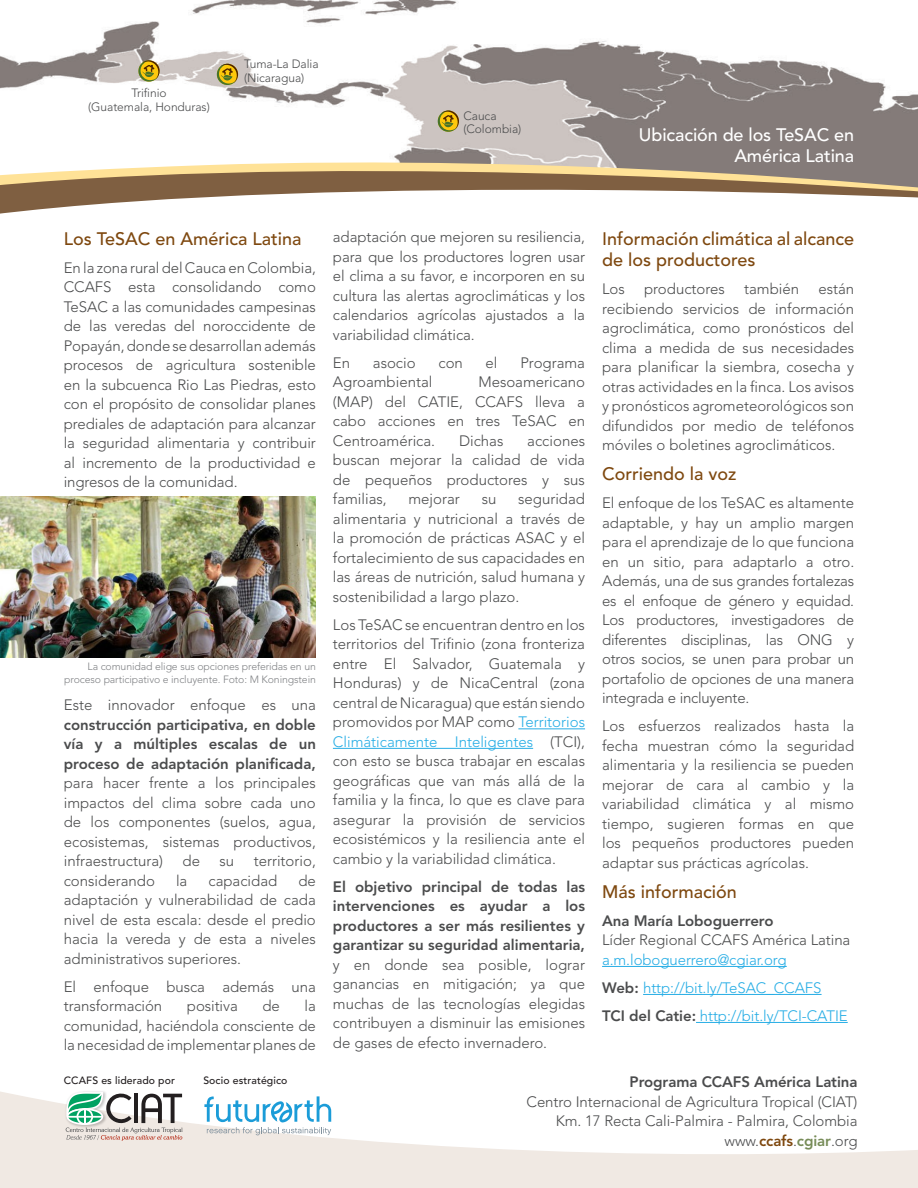
<style>
.page{position:relative;width:918px;height:1188px;background:#fff}
.page>*{position:absolute;margin:0;border:0;box-sizing:border-box;transform-origin:0 0}
.Titulos{font:500 18px/21.6px "Avenir LT Std";color:#7e480f}
.Titulos-2{font:500 18px/21.6px "Avenir LT Std";letter-spacing:-.005em;color:#fff;text-align:right}
.Párrafos{font:300 15px/19.5px "Avenir LT Std";color:#4b4c4d;text-align:justify}
.Párrafos-2{font:300 15px "Avenir LT Std";letter-spacing:-.005em;color:#26ade5}
.Pie_de_foto{font:300 12px "Avenir LT Std";letter-spacing:-.005em;color:#4b4c4d}
.Pie_de_foto-2{font:300 10.5px/13.5px "Avenir LT Std";letter-spacing:-.01em;color:#808285;text-align:right}
.t1{font:500 10.5px "Avenir LT Std";letter-spacing:.01em;color:#231f20}
.s1{font-weight:800}
.s2{color:#26ade5}
.s3{font-weight:800;color:#4b4c4d}
.s4{font-weight:800;color:#7e480f}
.s5{font-weight:800;color:#778c58}
</style>
<div class="page">
<svg style="left:0;top:1091px;width:918px;height:97px;fill:#f0e9e3"></svg>
<img style="left:0;top:0;width:918px;height:149px">
<hr style="left:602px;top:966px;width:185px;height:1px;background:#26ade5">
<hr style="left:643px;top:994px;width:179px;height:1px;background:#26ade5">
<hr style="left:696px;top:1022px;width:152px;height:1px;background:#26ade5">
<hr style="left:518px;top:728px;width:67px;height:1px;background:#26ade5">
<hr style="left:333px;top:748px;width:200px;height:1px;background:#26ade5">
<svg style="left:0;top:149px;width:918px;height:65px"></svg>
<img style="left:64px;top:1091px;width:1px;height:15px">
<img style="left:64px;top:1106px;width:1px;height:24px">
<svg style="left:65px;top:1091px;width:117px;height:50px"></svg>
<svg style="left:204px;top:1096px;width:127px;height:39px"></svg>
<img style="left:0;top:497px;width:316px;height:160px">
<svg style="left:138px;top:60px;width:22px;height:22px"></svg>
<svg style="left:217px;top:64px;width:21px;height:21px"></svg>
<svg style="left:438px;top:111px;width:21px;height:21px"></svg>
<p class="Pie_de_foto" style="left:131px;top:86px;width:37px">Trifinio</p>
<p class="Pie_de_foto" style="left:88px;top:99px;width:123px">(Guatemala, Honduras)</p>
<p class="Pie_de_foto" style="left:244px;top:57px;width:76px">Tuma-La Dalia</p>
<p class="Pie_de_foto" style="left:244px;top:70px;width:62px">(Nicaragua)</p>
<p class="Pie_de_foto" style="left:463px;top:108px;width:35px">Cauca</p>
<p class="Pie_de_foto" style="left:463px;top:122px;width:59px">(Colombia)</p>
<p class="Titulos-2" style="left:639px;top:124px;width:217px">Ubicación de los TeSAC en<br>América Latina</p>
<p class="Titulos" style="left:64px;top:228px;width:239px">Los TeSAC en América Latina</p>
<p class="Párrafos" style="left:64px;top:258px;width:254px">En la zona rural del Cauca en Colombia, CCAFS esta consolidando como TeSAC a las comunidades campesinas de las veredas del noroccidente de Popayán, donde se desarrollan además procesos de agricultura sostenible en la subcuenca Rio Las Piedras, esto con el propósito de consolidar planes prediales de adaptación para alcanzar la seguridad alimentaria y contribuir al incremento de la productividad e ingresos de la comunidad.</p>
<p class="Pie_de_foto-2" style="left:64px;top:659px;width:253px">La comunidad elige sus opciones preferidas en un proceso participativo e incluyente. Foto: M Koningstein</p>
<p class="Párrafos" style="left:64px;top:695px;width:254px">Este innovador enfoque es una <span class="s1">construcción participativa, en doble vía y a múltiples escalas de un proceso de adaptación planificada, </span>para hacer frente a los principales impactos del clima sobre cada uno de los componentes (suelos, agua, ecosistemas, sistemas productivos, infraestructura)</p>
<p class="Párrafos" style="left:183px;top:851px;width:19px">de</p>
<p class="Párrafos" style="left:220px;top:851px;width:16px">su</p>
<p class="Párrafos" style="left:254px;top:851px;width:64px">territorio,</p>
<p class="Párrafos" style="left:64px;top:871px;width:254px;text-indent:235px">de adaptación y vulnerabilidad de cada nivel de esta escala: desde el predio hacia la vereda y de esta a niveles administrativos superiores.</p>
<p class="Párrafos" style="left:64px;top:977px;width:254px">El enfoque busca además una transformación</p>
<p class="Párrafos" style="left:64px;top:871px;width:93px">considerando</p>
<p class="Párrafos" style="left:176px;top:871px;width:13px">la</p>
<p class="Párrafos" style="left:208px;top:871px;width:70px">capacidad</p>
<p class="Párrafos" style="left:64px;top:996px;width:254px;text-indent:241px">la comunidad, haciéndola consciente de la necesidad de implementar planes de</p>
<p class="Párrafos" style="left:187px;top:996px;width:52px">positiva</p>
<p class="Párrafos" style="left:262px;top:996px;width:19px">de</p>
<p class="t1" style="left:64px;top:1074px;width:113px">CCAFS es liderado por</p>
<p class="t1" style="left:203px;top:1074px;width:86px">Socio estratégico</p>
<p class="Párrafos" style="left:333px;top:227px;width:254px">adaptación que mejoren su resiliencia, para que los productores logren usar el clima a su favor, e incorporen en su cultura las alertas agroclimáticas y los calendarios agrícolas ajustados a la variabilidad climática.</p>
<p class="Párrafos" style="left:333px;top:353px;width:19px">En</p>
<p class="Párrafos" style="left:373px;top:353px;width:44px">asocio</p>
<p class="Párrafos" style="left:438px;top:353px;width:26px">con</p>
<p class="Párrafos" style="left:486px;top:353px;width:13px">el</p>
<p class="Párrafos" style="left:520px;top:353px;width:66px">Programa</p>
<p class="Párrafos" style="left:333px;top:372px;width:101px">Agroambiental</p>
<p class="Párrafos" style="left:333px;top:372px;width:254px;text-indent:145px">Mesoamericano (MAP) del CATIE, CCAFS lleva a cabo acciones en tres TeSAC en Centroamérica.</p>
<p class="Párrafos" style="left:459px;top:431px;width:46px">Dichas</p>
<p class="Párrafos" style="left:333px;top:431px;width:254px;text-indent:194px">acciones buscan mejorar la calidad de vida de pequeños productores y sus familias,</p>
<p class="Párrafos" style="left:333px;top:489px;width:254px;text-indent:185px">seguridad alimentaria y nutricional a través de la promoción de prácticas ASAC y el fortalecimiento de sus capacidades en las áreas de nutrición, salud humana y sostenibilidad a largo plazo.</p>
<p class="Párrafos" style="left:333px;top:615px;width:254px">Los TeSAC se encuentran dentro en los territorios del Trifinio (zona fronteriza entre El Salvador, Guatemala y Honduras) y de NicaCentral (zona central de Nicaragua) que están siendo promovidos por MAP como <span class="s2">Territorios Climáticamente Inteligentes</span> (TCI), con esto se busca trabajar en escalas geográficas que van más allá de la familia y la finca, lo que es clave para asegurar la provisión de servicios ecosistémicos y la resiliencia ante el cambio y la variabilidad climática.</p>
<p class="Párrafos" style="left:333px;top:877px;width:254px"><span class="s1">El objetivo principal de todas las intervenciones es ayudar a los productores a ser más resilientes y garantizar su seguridad alimentaria, </span>y en donde sea posible, lograr ganancias en mitigación; ya que muchas de las tecnologías elegidas contribuyen a disminuir las emisiones de gases de efecto invernadero.</p>
<p class="Párrafos" style="left:409px;top:489px;width:53px">mejorar</p>
<p class="Párrafos" style="left:482px;top:489px;width:16px">su</p>
<p class="Titulos" style="left:602px;top:228px;width:254px">Información climática al alcance de los productores</p>
<p class="Párrafos" style="left:602px;top:279px;width:24px">Los</p>
<p class="Párrafos" style="left:644px;top:279px;width:82px">productores</p>
<p class="Párrafos" style="left:744px;top:279px;width:57px">también</p>
<p class="Párrafos" style="left:602px;top:279px;width:254px;text-indent:216px">están recibiendo servicios de información agroclimática, como pronósticos del clima a medida de sus necesidades para planificar la siembra, cosecha y otras actividades en la finca. Los avisos y pronósticos agrometeorológicos son difundidos por medio de teléfonos móviles o boletines agroclimáticos.</p>
<p class="Titulos" style="left:602px;top:464px;width:136px">Corriendo la voz</p>
<p class="Párrafos" style="left:602px;top:493px;width:254px">El enfoque de los TeSAC es altamente adaptable, y hay un amplio margen para el aprendizaje de lo que funciona en un sitio, para adaptarlo a otro.<br>Además, una de sus grandes fortalezas es el enfoque de género y equidad.<br>Los productores, investigadores de diferentes disciplinas, las ONG y otros socios, se unen para probar un portafolio de opciones de una manera integrada e incluyente.</p>
<p class="Párrafos" style="left:602px;top:716px;width:254px">Los esfuerzos realizados hasta la fecha muestran cómo la seguridad alimentaria y la resiliencia se pueden mejorar de cara al cambio y la variabilidad climática y al mismo tiempo, sugieren formas en que los pequeños productores pueden adaptar sus prácticas agrícolas.</p>
<p class="Titulos" style="left:602px;top:881px;width:136px">Más información</p>
<p class="Párrafos" style="left:602px;top:911px;width:250px;text-align:left"><span class="s1">Ana María Loboguerrero<br></span>Líder Regional CCAFS América Latina <span class="s2">a.m.loboguerrero@cgiar.org</span></p>
<p class="Párrafos-2" style="left:602px;top:979px;width:221px"><span class="s3">Web:</span> http://bit.ly/TeSAC_CCAFS</p>
<p class="Párrafos-2" style="left:602px;top:1007px;width:247px"><span class="s3">TCI del Catie:</span> http://bit.ly/TCI-CATIE</p>
<p class="Párrafos" style="left:527px;top:1072px;width:332px;text-align:right"><span class="s1">Programa CCAFS América Latina<br></span>Centro Internacional de Agricultura Tropical (CIAT)<br>Km. 17 Recta Cali-Palmira - Palmira, Colombia www.<span class="s4">ccafs</span>.<span class="s5">cgiar</span>.org</p>
</div>
